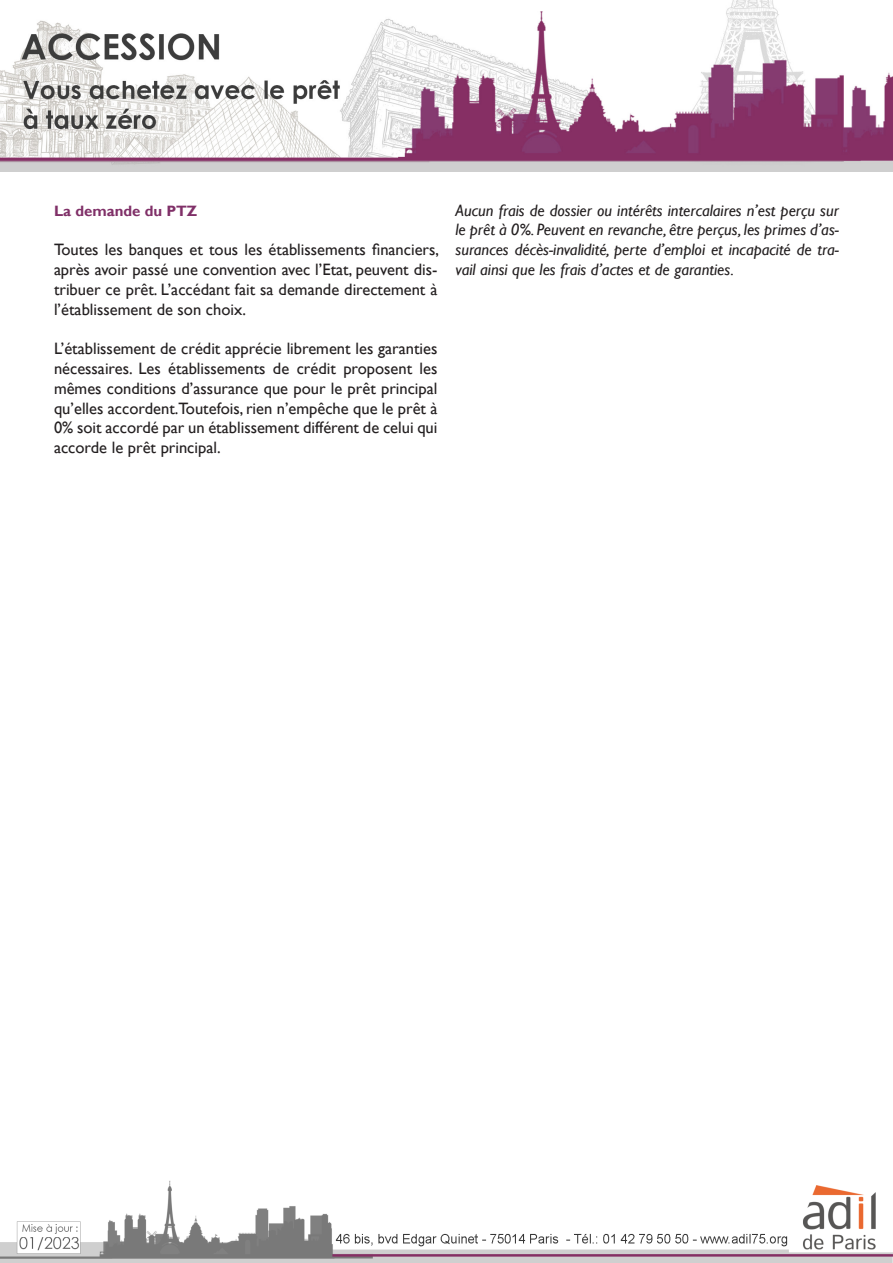
<style>
.page{position:relative;width:893px;height:1263px;background:#fff}
.page>*{position:absolute;margin:0;border:0;box-sizing:border-box;transform-origin:0 0}
.contenu{font:16.5px/19.8px "Gill Sans";color:#231f20;text-align:justify}
.contenu-2{font:italic 16.5px/19.8px "Gill Sans";color:#231f20;text-align:justify}
.contenu-3{font:700 15px "Gill Sans";color:#803068}
</style>
<div class="page">
<img style="left:0;top:1180px;width:893px;height:83px">
<img style="left:0;top:0;width:893px;height:172px">
<p class="contenu-3" style="left:54px;top:201px;width:145px">La demande du PTZ</p>
<p class="contenu" style="left:54px;top:240px;width:387px">Toutes les banques et tous les établissements financiers, après avoir passé une convention avec l’Etat, peuvent dis&shy;tribuer ce prêt. L’accédant fait sa demande directement à l’établissement de son choix.</p>
<p class="contenu" style="left:54px;top:339px;width:385px">L’établissement de crédit apprécie librement les garanties nécessaires. Les établissements de crédit proposent les mêmes conditions d’assurance que pour le prêt principal qu’elles accordent.Toutefois, rien n’empêche que le prêt à 0% soit accordé par un établissement différent de celui qui accorde le prêt principal.</p>
<p class="contenu-2" style="left:455px;top:200px;width:385px">Aucun frais de dossier ou intérêts intercalaires n’est perçu sur le prêt à 0%. Peuvent en revanche, être perçus, les primes d’as&shy;surances décès-invalidité, perte d’emploi et incapacité de tra&shy;vail ainsi que les frais d’actes et de garanties.</p>
</div>
